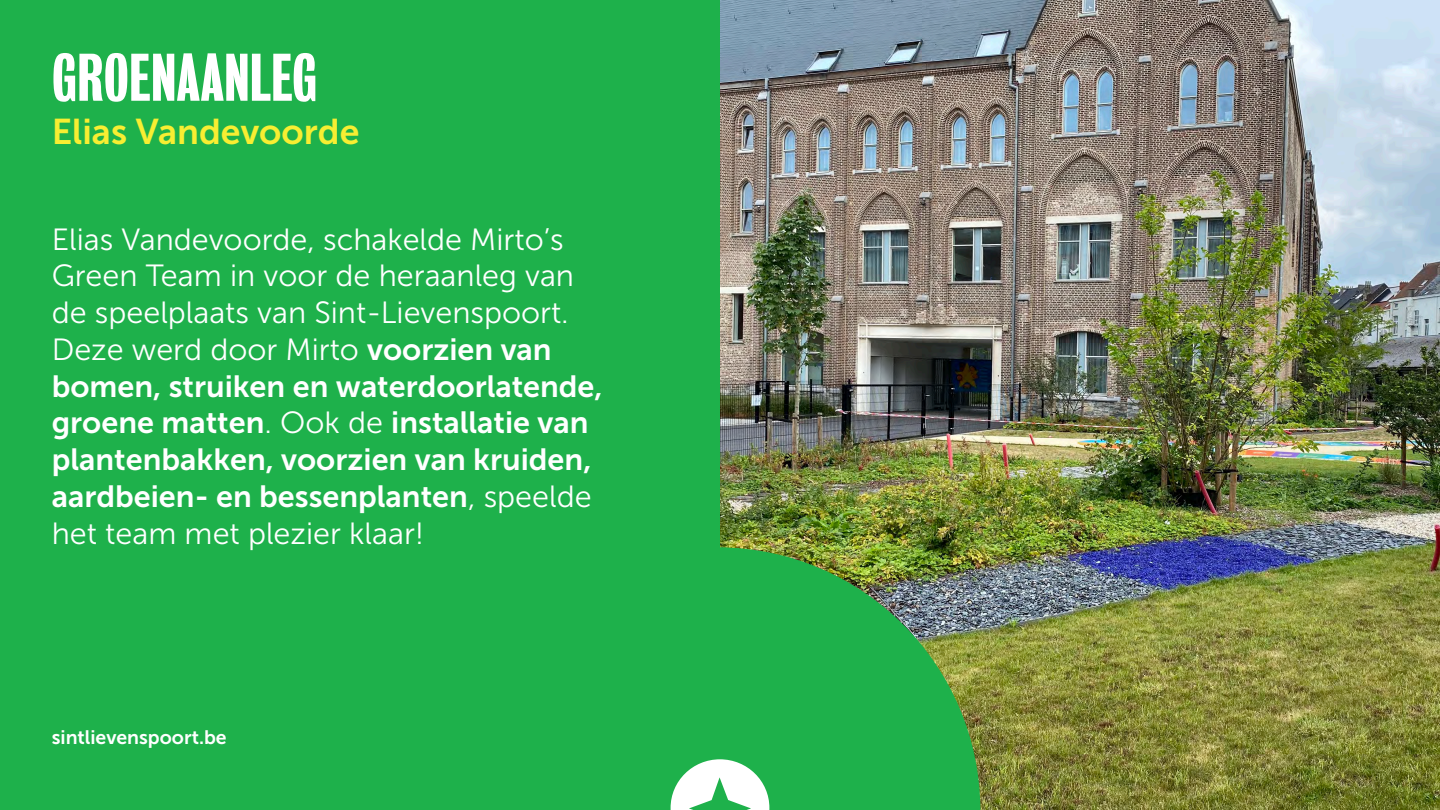
<style>
.page{position:relative;width:1440px;height:810px;background:#fff}
.page>*{position:absolute;margin:0;border:0;box-sizing:border-box;transform-origin:0 0}
.t1{font:500 61.28px "Bureau Grot Compressed";color:#fff}
.t2{font:35.7px "Museo Sans 700";color:#f7ee32}
.t3{font:30.6px/36.8px "Museo Sans 300";color:#fff}
.t4{font:30.6px/36.8px "Museo Sans 700";color:#fff}
.t5{font:19.42px "Museo Sans 700";color:#fff}
.s1{font-family:"Museo Sans 700"}
.s2{font-family:"Museo Sans 300"}
</style>
<div class="page">
<img style="left:720px;top:0;width:720px;height:810px">
<div style="left:0;top:0;width:720px;height:810px;background:#1eb14b"></div>
<img style="left:720px;top:547px;width:260px;height:263px">
<svg style="left:671px;top:759px;width:98px;height:51px"></svg>
<h1 class="t1" style="left:52px;top:43px;width:267px">GROENAANLEG</h1>
<p class="t2" style="left:52px;top:111px;width:309px">Elias Vandevoorde</p>
<p class="t3" style="left:52px;top:221px;width:524px">Elias Vandevoorde, schakelde Mirto’s Green Team in voor de heraanleg van de speelplaats van Sint-Lievenspoort.<br>Deze werd door Mirto <span class="s1">voorzien van</span></p>
<p class="t4" style="left:52px;top:368px;width:552px">bomen, struiken en waterdoorlatende, groene matten<span class="s2">. Ook de</span> installatie van plantenbakken, voorzien van kruiden, aardbeien- en bessenplanten<span class="s2">, speelde</span></p>
<p class="t3" style="left:52px;top:515px;width:374px">het team met plezier klaar!</p>
<p class="t5" style="left:52px;top:726px;width:176px">sintlievenspoort.be</p>
</div>
